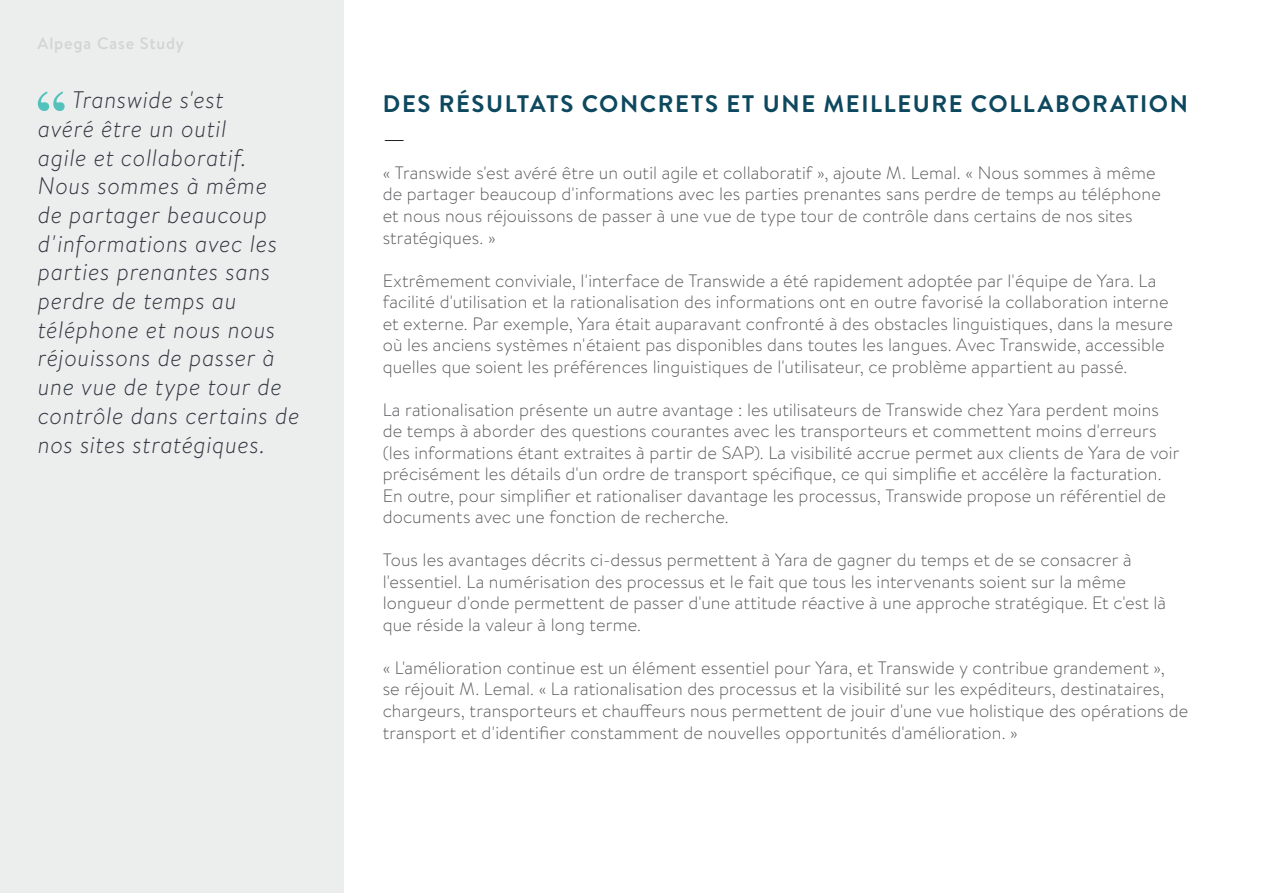
<style>
.page{position:relative;width:1263px;height:893px;background:#fff}
.page>*{position:absolute;margin:0;border:0;box-sizing:border-box;transform-origin:0 0}
.Sub-Headline_Body{font:300 30px "Brandon Text";color:#231f20}
.Quotation_12{font:italic 300 23.85px/28.7px "Brandon Text";letter-spacing:.025em;color:#2e353e}
.Body_Text_1{font:700 23.85px "Brandon Text";letter-spacing:.07em;color:#0d485e}
.Body_Text_1-2{font:300 18px/21.5px "Brandon Text";letter-spacing:.005em;color:#57585a}
.t1{font:500 16.5px "Brandon Text";letter-spacing:.055em;color:#d1d4d3}
</style>
<div class="page">
<div style="left:0;top:0;width:344px;height:893px;background:#eceded"></div>
<svg style="left:38px;top:91px;width:27px;height:20px"></svg>
<p class="t1" style="left:37px;top:32px;width:148px">Alpega Case Study</p>
<p class="Quotation_12" style="left:38px;top:85px;width:263px;text-indent:34px">Transwide s'est<br>avéré être un outil<br>agile et collaboratif.<br>Nous sommes à même<br>de partager beaucoup d'informations avec les parties prenantes sans perdre de temps au téléphone et nous nous réjouissons de passer à une vue de type tour de contrôle dans certains de nos sites stratégiques.</p>
<p class="Body_Text_1" style="left:383px;top:88px;width:807px">DES RÉSULTATS CONCRETS ET UNE MEILLEURE COLLABORATION</p>
<p class="Sub-Headline_Body" style="left:383px;top:118px;width:25px">—</p>
<p class="Body_Text_1-2" style="left:383px;top:161px;width:780px">« Transwide s'est avéré être un outil agile et collaboratif », ajoute M. Lemal. « Nous sommes à même de partager beaucoup d'informations avec les parties prenantes sans perdre de temps au téléphone et nous nous réjouissons de passer à une vue de type tour de contrôle dans certains de nos sites stratégiques. »</p>
<p class="Body_Text_1-2" style="left:383px;top:269px;width:792px">Extrêmement conviviale, l'interface de Transwide a été rapidement adoptée par l'équipe de Yara. La facilité d'utilisation et la rationalisation des informations ont en outre favorisé la collaboration interne et externe. Par exemple, Yara était auparavant confronté à des obstacles linguistiques, dans la mesure où les anciens systèmes n'étaient pas disponibles dans toutes les langues. Avec Transwide, accessible quelles que soient les préférences linguistiques de l'utilisateur, ce problème appartient au passé.</p>
<p class="Body_Text_1-2" style="left:383px;top:398px;width:798px">La rationalisation présente un autre avantage : les utilisateurs de Transwide chez Yara perdent moins de temps à aborder des questions courantes avec les transporteurs et commettent moins d'erreurs (les informations étant extraites à partir de SAP). La visibilité accrue permet aux clients de Yara de voir précisément les détails d'un ordre de transport spécifique, ce qui simplifie et accélère la facturation.<br>En outre, pour simplifier et rationaliser davantage les processus, Transwide propose un référentiel de documents avec une fonction de recherche.</p>
<p class="Body_Text_1-2" style="left:383px;top:549px;width:785px">Tous les avantages décrits ci-dessus permettent à Yara de gagner du temps et de se consacrer à l'essentiel. La numérisation des processus et le fait que tous les intervenants soient sur la même longueur d'onde permettent de passer d'une attitude réactive à une approche stratégique. Et c'est là que réside la valeur à long terme.</p>
<p class="Body_Text_1-2" style="left:383px;top:656px;width:807px">« L'amélioration continue est un élément essentiel pour Yara, et Transwide y contribue grandement »,<br>se réjouit M. Lemal. « La rationalisation des processus et la visibilité sur les expéditeurs, destinataires, chargeurs, transporteurs et chauffeurs nous permettent de jouir d'une vue holistique des opérations de transport et d'identifier constamment de nouvelles opportunités d'amélioration. »</p>
</div>
